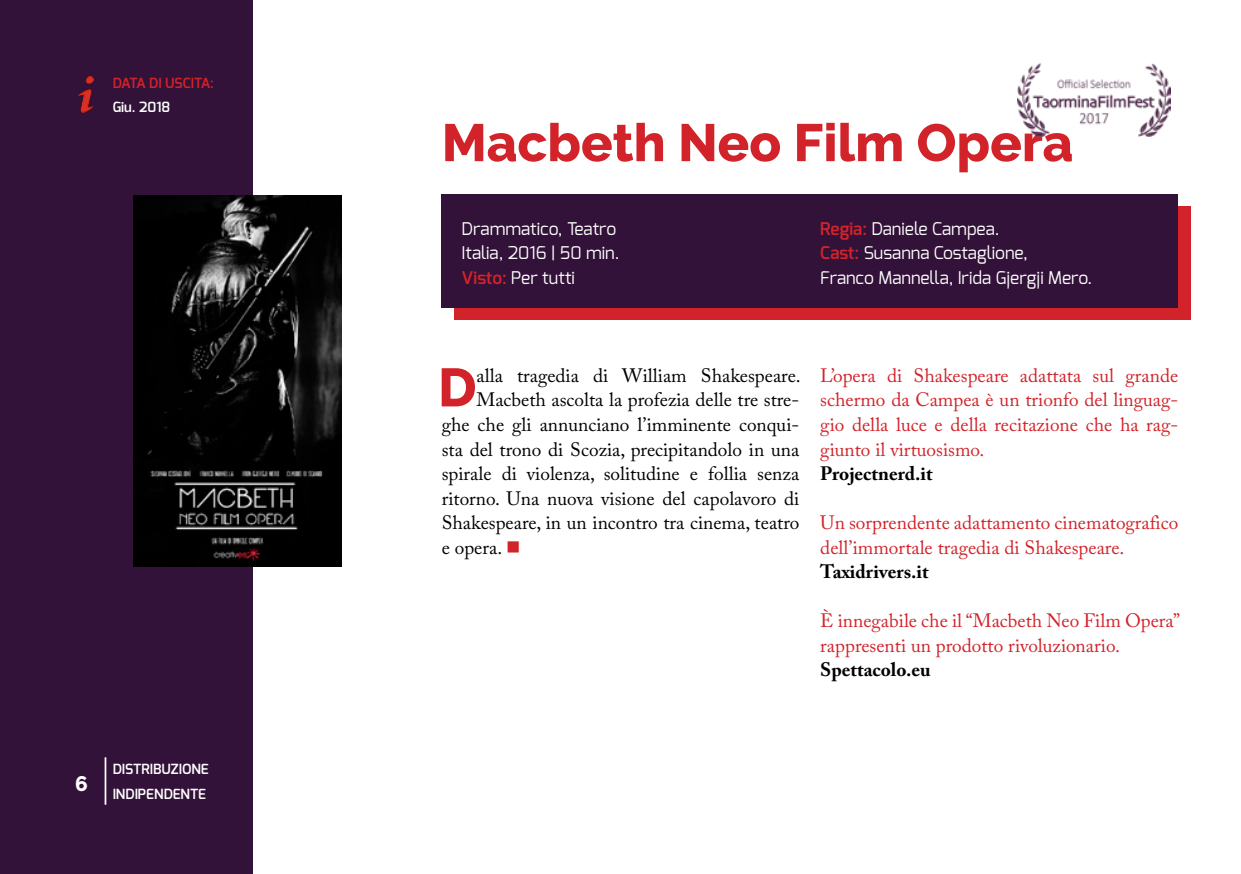
<style>
.page{position:relative;width:1241px;height:874px;background:#fff}
.page>*{position:absolute;margin:0;border:0;box-sizing:border-box;transform-origin:0 0}
.t1{font:800 53.73px "Raleway";color:#d2232a}
.t2{font:800 52.5px "Raleway";color:#d2232a}
.t3{font:800 21px "Raleway";color:#fff}
.t4{font:19.25px/24.5px "Adobe Caslon Pro";color:#d2232a}
.t5{font:19.25px "Adobe Caslon Pro";color:#000}
.t6{font:700 19.25px "Adobe Caslon Pro";color:#000}
.t7{font:17.5px/24.5px "Exo";color:#fff}
.t8{font:600 14px/24.5px "Exo";color:#fff}
.t9{font:600 14px "Exo";color:#d2232a}
.s1{font-weight:600;color:#d2232a}
.s2{color:#d2232a}
</style>
<div class="page">
<div style="left:0;top:0;width:252px;height:873px;background:#331239"></div>
<img style="left:133px;top:195px;width:208px;height:371px">
<div style="left:453px;top:206px;width:737px;height:113px;background:#d2232a"></div>
<div style="left:441px;top:194px;width:736px;height:114px;background:#331239"></div>
<hr style="left:105px;top:756px;width:1px;height:48px;background:#fff">
<img style="left:78px;top:76px;width:16px;height:36px">
<img style="left:1017px;top:63px;width:152px;height:73px">
<p class="t9" style="left:113px;top:73px;width:103px">DATA DI USCITA:</p>
<p class="t8" style="left:113px;top:95px;width:59px">Giu. 2018</p>
<p class="t3" style="left:75px;top:771px;width:14px">6</p>
<p class="t8" style="left:113px;top:756px;width:98px">DISTRIBUZIONE<br>INDIPENDENTE</p>
<h2 class="t2" style="left:441px;top:113px;width:633px">Macbeth Neo Film Opera</h2>
<p class="t7" style="left:461px;top:216px;width:159px">Drammatico, Teatro<br>Italia, 2016 | 50 min.<br><span class="s1">Visto:</span> Per tutti</p>
<p class="t7" style="left:820px;top:216px;width:273px"><span class="s1">Regia:</span> Daniele Campea.<br><span class="s1">Cast:</span> Susanna Costaglione,<br>Franco Mannella, Irida Gjergji Mero.</p>
<h1 class="t1" style="left:438px;top:357px;width:35px">D</h1>
<p class="t5" style="left:476px;top:364px;width:325px">alla tragedia di William Shakespeare.</p>
<p class="t5" style="left:476px;top:388px;width:324px">Macbeth ascolta la profezia delle tre stre-</p>
<p class="t5" style="left:441px;top:413px;width:359px">ghe che gli annunciano l’imminente conqui-</p>
<p class="t5" style="left:441px;top:437px;width:359px">sta del trono di Scozia, precipitandolo in una</p>
<p class="t5" style="left:441px;top:462px;width:359px">spirale di violenza, solitudine e follia senza</p>
<p class="t5" style="left:441px;top:486px;width:359px">ritorno. Una nuova visione del capolavoro di</p>
<p class="t5" style="left:441px;top:511px;width:359px">Shakespeare, in un incontro tra cinema, teatro</p>
<p class="t5" style="left:441px;top:535px;width:80px">e opera. <span class="s2">■</span></p>
<p class="t4" style="left:820px;top:363px;width:359px;text-align:justify">L’opera di Shakespeare adattata sul grande schermo da Campea è un trionfo del linguag&shy;gio della luce e della recitazione che ha rag&shy;giunto il virtuosismo.</p>
<p class="t6" style="left:820px;top:462px;width:114px">Projectnerd.it</p>
<p class="t4" style="left:820px;top:510px;width:359px">Un sorprendente adattamento cinematografico dell’immortale tragedia di Shakespeare.</p>
<p class="t6" style="left:820px;top:560px;width:110px">Taxidrivers.it</p>
<p class="t4" style="left:820px;top:608px;width:361px">È innegabile che il “Macbeth Neo Film Opera” rappresenti un prodotto rivoluzionario.</p>
<p class="t6" style="left:820px;top:658px;width:112px">Spettacolo.eu</p>
</div>
